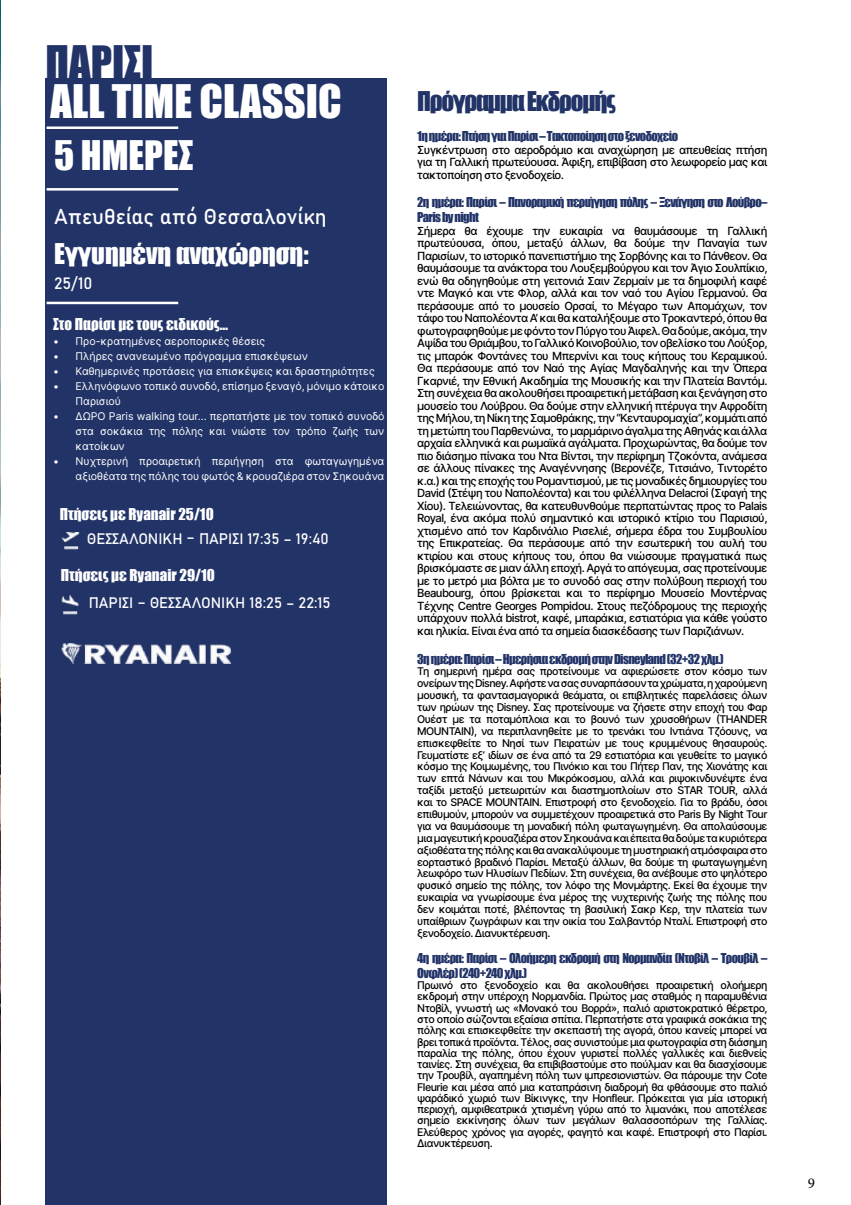
<style>
.page{position:relative;width:851px;height:1205px;background:#fff}
.page>*{position:absolute;margin:0;border:0;box-sizing:border-box;transform-origin:0 0}
.t1{font:42.5px "Impact";color:#fff}
.t2{font:42.5px "Impact";color:#223367}
.t3{font:37.5px "Impact";color:#fff}
.t4{font:26.25px "Impact";color:#fff}
.t5{font:25px "Impact";letter-spacing:-.05em;color:#223367}
.t6{font:21.25px "Bahnschrift";color:#fff}
.t7{font:16.25px "Bahnschrift";color:#fff}
.t8{font:15px "Impact";color:#fff}
.t9{font:15px "Bahnschrift";color:#fff}
.t10{font:15px "Minion Pro";color:#000}
.t11{font:12.5px/15px "Impact";letter-spacing:-.05em;color:#223367}
.t12{font:500 11.25px/12.5px "Inter";letter-spacing:-.05em;color:#000;text-align:justify}
.t13{font:500 10.62px/11.9px "Inter";letter-spacing:-.05em;color:#000;text-align:justify}
.t14{font:10.62px/15px "Inter";color:#fff}
</style>
<div class="page">
<img style="left:0;top:0;width:1px;height:1205px">
<div style="left:45px;top:78px;width:342px;height:1127px;background:#223367"></div>
<hr style="left:47px;top:126px;width:131px;height:3px;background:#fff">
<hr style="left:47px;top:302px;width:131px;height:2px;background:#fff">
<hr style="left:47px;top:188px;width:131px;height:3px;background:#fff">
<img style="left:61px;top:643px;width:170px;height:21px">
<img style="left:61px;top:531px;width:19px;height:19px">
<img style="left:61px;top:594px;width:18px;height:21px">
<h1 class="t2" style="left:46px;top:29px;width:109px">ΠΑΡΙΣΙ</h1>
<h1 class="t1" style="left:51px;top:68px;width:292px">ALL TIME CLASSIC</h1>
<h2 class="t3" style="left:54px;top:126px;width:141px">5 ΗΜΕΡΕΣ</h2>
<h3 class="t6" style="left:54px;top:200px;width:274px">Απευθείας από Θεσσαλονίκη</h3>
<h3 class="t4" style="left:54px;top:234px;width:256px">Εγγυημένη αναχώρηση:</h3>
<h3 class="t7" style="left:54px;top:271px;width:40px">25/10</h3>
<h3 class="t8" style="left:53px;top:312px;width:176px">Στο Παρίσι με τους ειδικούς…</h3>
<p class="t14" style="left:53px;top:333px;width:213px">• Προ-κρατημένες αεροπορικές θέσεις</p>
<p class="t14" style="left:53px;top:348px;width:256px">• Πλήρες ανανεωμένο πρόγραμμα επισκέψεων</p>
<p class="t14" style="left:53px;top:363px;width:323px">• Καθημερινές προτάσεις για επισκέψεις και δραστηριότητες</p>
<p class="t14" style="left:76px;top:378px;width:310px;text-indent:-23px">• Ελληνόφωνο τοπικό συνοδό, επίσημο ξεναγό, μόνιμο κάτοικο<br>Παρισιού</p>
<p class="t14" style="left:76px;top:408px;width:310px;text-align:justify;text-indent:-23px">• ΔΩΡΟ Paris walking tour... περπατήστε με τον τοπικό συνοδό στα σοκάκια της πόλης και νιώστε τον τρόπο ζωής των κατοίκων</p>
<p class="t14" style="left:53px;top:453px;width:333px;text-align:right">• Νυχτερινή προαιρετική περιήγηση στα φωταγωγημένα αξιοθέατα της πόλης του φωτός &amp; κρουαζιέρα στον Σηκουάνα</p>
<h3 class="t8" style="left:60px;top:503px;width:155px">Πτήσεις με Ryanair 25/10</h3>
<h3 class="t9" style="left:87px;top:527px;width:243px">ΘΕΣΣΑΛΟΝΙΚΗ – ΠΑΡΙΣΙ 17:35 – 19:40</h3>
<h3 class="t8" style="left:61px;top:563px;width:155px">Πτήσεις με Ryanair 29/10</h3>
<h3 class="t9" style="left:89px;top:591px;width:243px">ΠΑΡΙΣΙ – ΘΕΣΣΑΛΟΝΙΚΗ 18:25 – 22:15</h3>
<h3 class="t5" style="left:417px;top:82px;width:200px">Πρόγραμμα Εκδρομής</h3>
<p class="t11" style="left:417px;top:129px;width:262px">1η ημέρα: Πτήση για Παρίσι – Τακτοποίηση στο ξενοδοχείο</p>
<p class="t12" style="left:417px;top:143px;width:351px">Συγκέντρωση στο αεροδρόμιο και αναχώρηση με απευθείας πτήση για τη Γαλλική πρωτεύουσα. Άφιξη, επιβίβαση στο λεωφορείο μας και τακτοποίηση στο ξενοδοχείο.</p>
<p class="t11" style="left:417px;top:195px;width:351px">2η ημέρα: Παρίσι – Πανοραμική περιήγηση πόλης – Ξενάγηση στο Λούβρο–<br>Paris by night</p>
<p class="t12" style="left:417px;top:224px;width:352px">Σήμερα θα έχουμε την ευκαιρία να θαυμάσουμε τη Γαλλική πρωτεύουσα, όπου, μεταξύ άλλων, θα δούμε την Παναγία των Παρισίων, το ιστορικό πανεπιστήμιο της Σορβόνης και το Πάνθεον. Θα θαυμάσουμε τα ανάκτορα του Λουξεμβούργου και τον Άγιο Σουλπίκιο, ενώ θα οδηγηθούμε στη γειτονιά Σαιν Ζερμαίν με τα δημοφιλή καφέ ντε Μαγκό και ντε Φλορ, αλλά και τον ναό του Αγίου Γερμανού. Θα περάσουμε από το μουσείο Ορσαί, το Μέγαρο των Απομάχων, τον τάφο του Ναπολέοντα Α’ και θα καταλήξουμε στο Τροκαντερό, όπου θα φωτογραφηθούμε με φόντο τον Πύργο του Άιφελ. Θα δούμε, ακόμα, την Αψίδα του Θριάμβου, το Γαλλικό Κοινοβούλιο, τον οβελίσκο του Λούξορ, τις μπαρόκ Φοντάνες του Μπερνίνι και τους κήπους του Κεραμικού.<br>Θα περάσουμε από τον Ναό της Αγίας Μαγδαληνής και την Όπερα Γκαρνιέ, την Εθνική Ακαδημία της Μουσικής και την Πλατεία Βαντόμ.<br>Στη συνέχεια θα ακολουθήσει προαιρετική μετάβαση και ξενάγηση στο μουσείο του Λούβρου. Θα δούμε στην ελληνική πτέρυγα την Αφροδίτη της Mήλου, τη Νίκη της Σαμοθράκης, την “Κενταυρομαχία”, κομμάτι από τη μετώπη του Παρθενώνα, το μαρμάρινο άγαλμα της Αθηνάς και άλλα αρχαία ελληνικά και ρωμαϊκά αγάλματα. Προχωρώντας, θα δούμε τον πιο διάσημο πίνακα του Ντα Βίντσι, την περίφημη Τζοκόντα, ανάμεσα σε άλλους πίνακες της Αναγέννησης (Βερονέζε, Τιτσιάνο, Τιντορέτο κ.α.) και της εποχής του Ρομαντισμού, με τις μοναδικές δημιουργίες του David (Στέψη του Ναπολέοντα) και του φιλέλληνα Delacroi (Σφαγή της Χίου). Τελειώνοντας, θα κατευθυνθούμε περπατώντας προς το Palais Royal, ένα ακόμα πολύ σημαντικό και ιστορικό κτίριο του Παρισιού, χτισμένο από τον Καρδινάλιο Ρισελιέ, σήμερα έδρα του Συμβουλίου της Επικρατείας. Θα περάσουμε από την εσωτερική του αυλή του κτιρίου και στους κήπους του, όπου θα νιώσουμε πραγματικά πως βρισκόμαστε σε μιαν άλλη εποχή. Αργά το απόγευμα, σας προτείνουμε με το μετρό μια βόλτα με το συνοδό σας στην πολύβουη περιοχή του Beaubourg, όπου βρίσκεται και το περίφημο Μουσείο Μοντέρνας Τέχνης Centre Georges Pompidou. Στους πεζόδρομους της περιοχής υπάρχουν πολλά bistrot, καφέ, μπαράκια, εστιατόρια για κάθε γούστο και ηλικία. Είναι ένα από τα σημεία διασκέδασης των Παριζιάνων.</p>
<p class="t11" style="left:417px;top:651px;width:308px">3η ημέρα: Παρίσι – Ημερήσια εκδρομή στην Disneyland (32+32 χλμ.)</p>
<p class="t13" style="left:417px;top:665px;width:352px">Τη σημερινή ημέρα σας προτείνουμε να αφιερώσετε στον κόσμο των ονείρων της Disney. Αφήστε να σας συναρπάσουν τα χρώματα, η χαρούμενη μουσική, τα φαντασμαγορικά θεάματα, οι επιβλητικές παρελάσεις όλων των ηρώων της Disney. Σας προτείνουμε να ζήσετε στην εποχή του Φαρ Ουέστ με τα ποταμόπλοια και το βουνό των χρυσοθήρων (THANDER MOUNTAIN), να περιπλανηθείτε με το τρενάκι του Ιντιάνα Τζόουνς, να επισκεφθείτε το Νησί των Πειρατών με τους κρυμμένους θησαυρούς.<br>Γευματίστε εξ’ ιδίων σε ένα από τα 29 εστιατόρια και γευθείτε το μαγικό κόσμο της Κοιμωμένης, του Πινόκιο και του Πήτερ Παν, της Χιονάτης και των επτά Νάνων και του Μικρόκοσμου, αλλά και ριψοκινδυνέψτε ένα ταξίδι μεταξύ μετεωριτών και διαστημοπλοίων στο STAR TOUR, αλλά και το SPACE MOUNTAIN. Επιστροφή στο ξενοδοχείο. Για το βράδυ, όσοι επιθυμούν, μπορούν να συμμετέχουν προαιρετικά στο Paris By Night Τour για να θαυμάσουμε τη μοναδική πόλη φωταγωγημένη. Θα απολαύσουμε μια μαγευτική κρουαζιέρα στον Σηκουάνα και έπειτα θα δούμε τα κυριότερα αξιοθέατα της πόλης και θα ανακαλύψουμε τη μυστηριακή ατμόσφαιρα στο εορταστικό βραδινό Παρίσι. Μεταξύ άλλων, θα δούμε τη φωταγωγημένη λεωφόρο των Ηλυσίων Πεδίων. Στη συνέχεια, θα ανέβουμε στο ψηλότερο φυσικό σημείο της πόλης, τον λόφο της Μονμάρτης. Εκεί θα έχουμε την ευκαιρία να γνωρίσουμε ένα μέρος της νυχτερινής ζωής της πόλης που δεν κοιμάται ποτέ, βλέποντας τη βασιλική Σακρ Κερ, την πλατεία των υπαίθριων ζωγράφων και την οικία του Σαλβαντόρ Νταλί. Επιστροφή στο ξενοδοχείο. Διανυκτέρευση.</p>
<p class="t11" style="left:417px;top:950px;width:351px">4η ημέρα: Παρίσι – Ολοήμερη εκδρομή στη Νορμανδία (Ντοβίλ – Τρουβίλ –<br>Ονφλέρ) (240+240 χλμ.)</p>
<p class="t13" style="left:417px;top:979px;width:352px;line-height:11.2px">Πρωινό στο ξενοδοχείο και θα ακολουθήσει προαιρετική ολοήμερη εκδρομή στην υπέροχη Νορμανδία. Πρώτος μας σταθμός η παραμυθένια Ντoβίλ, γνωστή ως «Μονακό του Βορρά», παλιό αριστοκρατικό θέρετρο, στο οποίο σώζονται εξαίσια σπίτια. Περπατήστε στα γραφικά σοκάκια της πόλης και επισκεφθείτε την σκεπαστή της αγορά, όπου κανείς μπορεί να βρει τοπικά προϊόντα. Τέλος, σας συνιστούμε μια φωτογραφία στη διάσημη παραλία της πόλης, όπου έχουν γυριστεί πολλές γαλλικές και διεθνείς ταινίες. Στη συνέχεια, θα επιβιβαστούμε στο πούλμαν και θα διασχίσουμε την Τρουβίλ, αγαπημένη πόλη των ιμπρεσιονιστών. Θα πάρουμε την Cote Fleurie και μέσα από μια καταπράσινη διαδρομή θα φθάσουμε στο παλιό ψαράδικό χωριό των Βίκινγκς, την Honfleur. Πρόκειται για μία ιστορική περιοχή, αμφιθεατρικά χτισμένη γύρω από το λιμανάκι, που αποτέλεσε σημείο εκκίνησης όλων των μεγάλων θαλασσοπόρων της Γαλλίας.<br>Ελεύθερος χρόνος για αγορές, φαγητό και καφέ. Επιστροφή στο Παρίσι.<br>Διανυκτέρευση.</p>
<h3 class="t10" style="left:807px;top:1173px;width:9px">9</h3>
</div>
